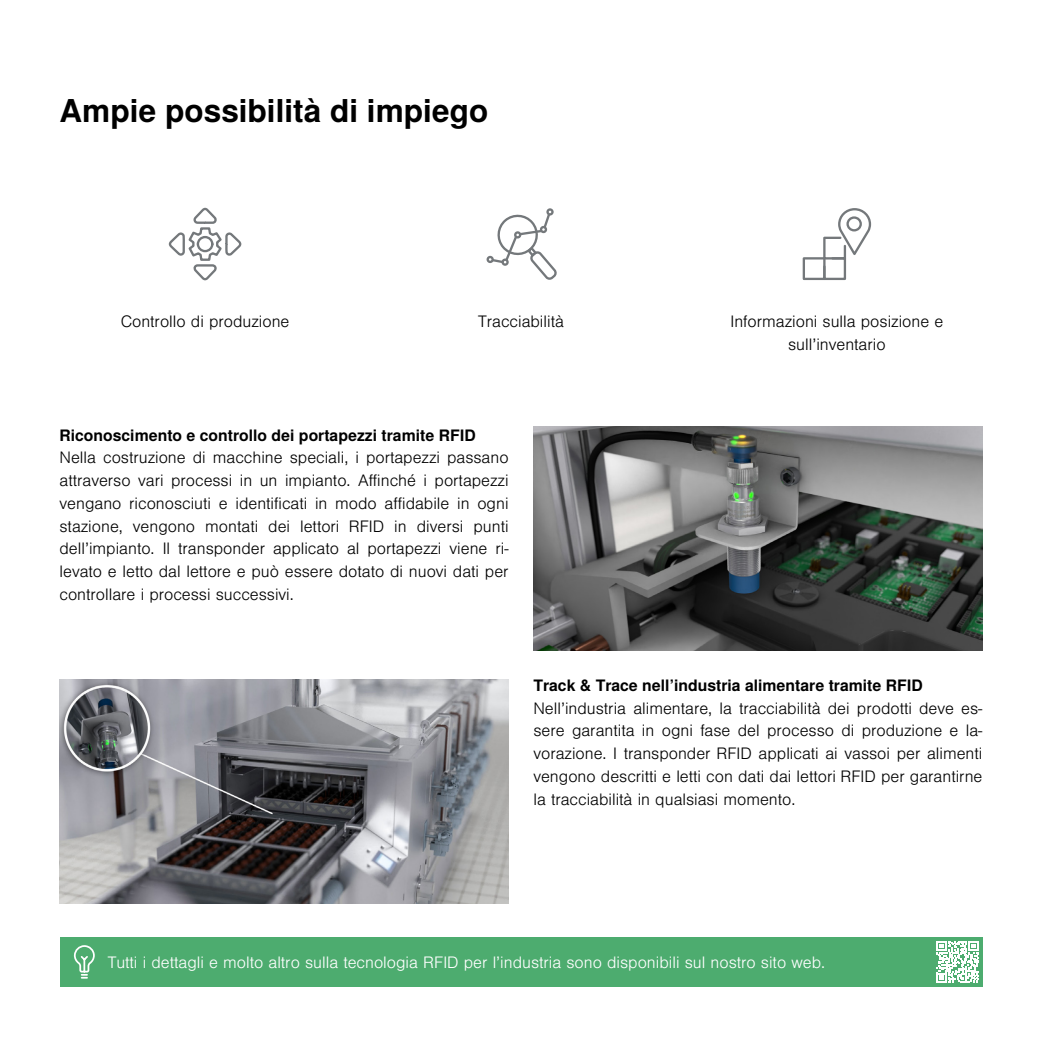
<style>
.page{position:relative;width:1042px;height:1042px;background:#fff}
.page>*{position:absolute;margin:0;border:0;box-sizing:border-box;transform-origin:0 0}
.t1{font:700 31.5px "Nimbus Sans Global";color:#000}
.t2{font:300 15.75px/22.8px "Nimbus Sans Global";color:#000;text-align:justify}
.t3{font:700 15.75px "Nimbus Sans Global";color:#000}
.t4{font:300 15.75px "Nimbus Sans Global";color:#fff}
</style>
<div class="page">
<div style="left:60px;top:937px;width:922px;height:49px;background:#4dac6f"></div>
<svg style="left:73px;top:945px;width:22px;height:34px"></svg>
<svg style="left:936px;top:941px;width:42px;height:42px"></svg>
<img style="left:60px;top:680px;width:448px;height:223px">
<img style="left:533px;top:427px;width:449px;height:223px">
<svg style="left:168px;top:207px;width:74px;height:74px"></svg>
<svg style="left:489px;top:214px;width:68px;height:66px"></svg>
<div style="left:486px;top:256px;width:8px;height:7px;border:2px solid #74787b;border-radius:50%"></div>
<div style="left:501px;top:258px;width:8px;height:8px;border:2px solid #74787b;border-radius:50%"></div>
<div style="left:540px;top:226px;width:7px;height:7px;border:2px solid #74787b;border-radius:50%"></div>
<div style="left:546px;top:208px;width:8px;height:8px;border:2px solid #74787b;border-radius:50%"></div>
<div style="left:514px;top:231px;width:7px;height:7px;border:2px solid #74787b;border-radius:50%"></div>
<svg style="left:802px;top:208px;width:70px;height:72px"></svg>
<h1 class="t1" style="left:60px;top:93px;width:430px">Ampie possibilità di impiego</h1>
<p class="t2" style="left:121px;top:310px;width:170px">Controllo di produzione</p>
<p class="t2" style="left:478px;top:310px;width:87px">Tracciabilità</p>
<p class="t2" style="left:730px;top:310px;width:214px;text-align:center">Informazioni sulla posizione e sull’inventario</p>
<p class="t3" style="left:60px;top:426px;width:418px">Riconoscimento e controllo dei portapezzi tramite RFID</p>
<p class="t2" style="left:60px;top:446px;width:450px">Nella costruzione di macchine speciali, i portapezzi passano attraverso vari processi in un impianto. Affinché i portapezzi vengano riconosciuti e identificati in modo affidabile in ogni stazione, vengono montati dei lettori RFID in diversi punti dell’impianto. Il transponder applicato al portapezzi viene ri&shy;levato e letto dal lettore e può essere dotato di nuovi dati per controllare i processi successivi.</p>
<p class="t3" style="left:533px;top:676px;width:391px">Track &amp; Trace nell’industria alimentare tramite RFID</p>
<p class="t2" style="left:533px;top:697px;width:450px">Nell’industria alimentare, la tracciabilità dei prodotti deve es&shy;sere garantita in ogni fase del processo di produzione e la&shy;vorazione. I transponder RFID applicati ai vassoi per alimenti vengono descritti e letti con dati dai lettori RFID per garantirne la tracciabilità in qualsiasi momento.</p>
<p class="t4" style="left:108px;top:953px;width:719px">Tutti i dettagli e molto altro sulla tecnologia RFID per l’industria sono disponibili sul nostro sito web.</p>
</div>
